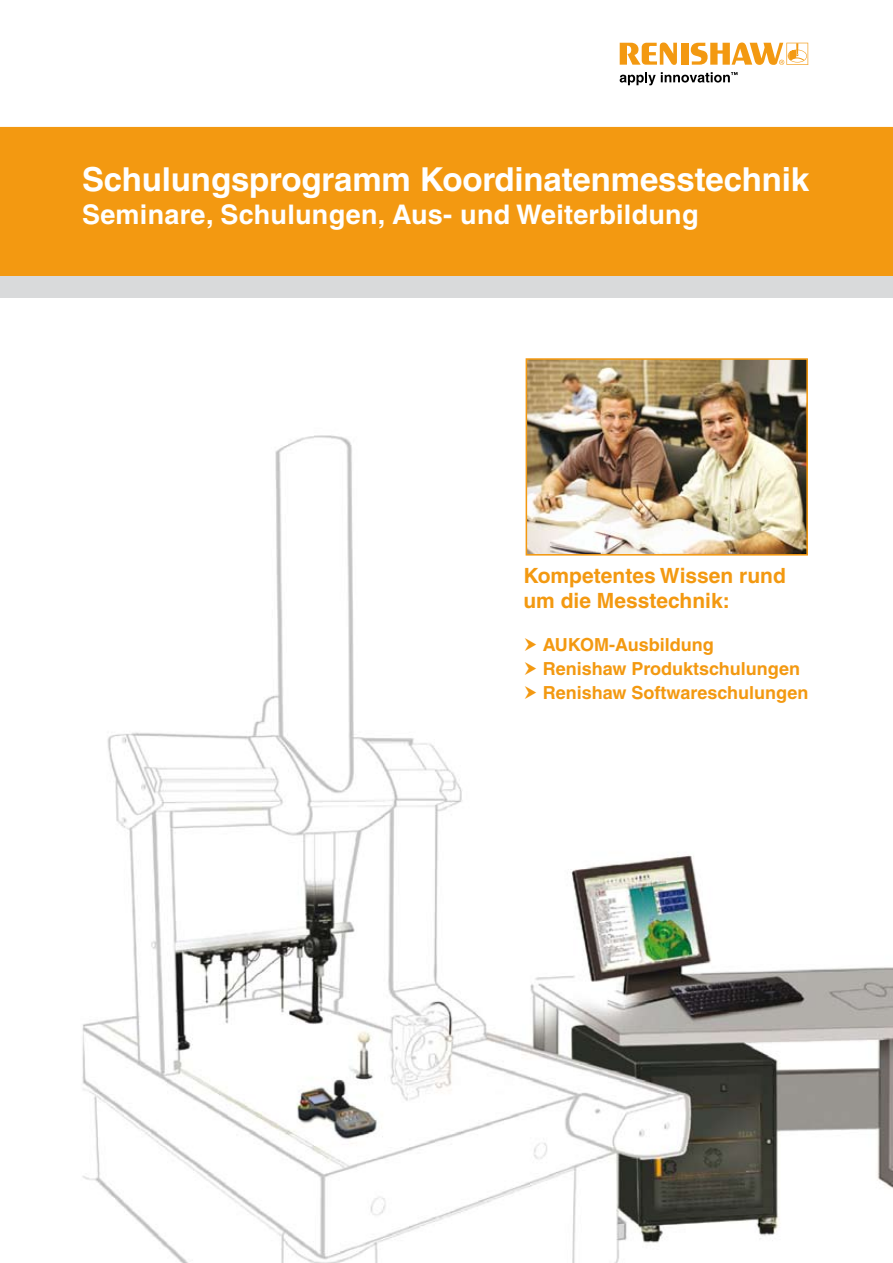
<style>
.page{position:relative;width:893px;height:1263px;background:#fff}
.page>*{position:absolute;margin:0;border:0;box-sizing:border-box;transform-origin:0 0}
.t1{font:700 33px "Helvetica";letter-spacing:-.005em;color:#fff}
.t2{font:700 27px "Helvetica";letter-spacing:.01em;color:#fff}
.t3{font:700 21px/25.2px "Helvetica";color:#f39911}
.t4{font:700 18px/24px "Helvetica";color:#f39911}
</style>
<div class="page">
<svg style="left:620px;top:43px;width:57px;height:22px"></svg>
<div style="left:681px;top:43px;width:7px;height:22px;background:#f39911"></div>
<svg style="left:691px;top:43px;width:117px;height:22px"></svg>
<svg style="left:620px;top:72px;width:117px;height:13px"></svg>
<div style="left:0;top:127px;width:893px;height:149px;background:#f39911"></div>
<div style="left:0;top:276px;width:893px;height:22px;background:#d9dadb"></div>
<img style="left:82px;top:420px;width:811px;height:843px">
<img style="left:529px;top:361px;width:276px;height:192px">
<div style="left:526px;top:358px;width:282px;height:198px;border:2px solid #f39911"></div>
<svg style="left:525px;top:638px;width:11px;height:13px"></svg>
<svg style="left:525px;top:662px;width:11px;height:13px"></svg>
<svg style="left:525px;top:686px;width:11px;height:13px"></svg>
<h1 class="t1" style="left:82px;top:160px;width:729px">Schulungsprogramm Koordinatenmesstechnik</h1>
<h2 class="t2" style="left:82px;top:198px;width:618px">Seminare, Schulungen, Aus- und Weiterbildung</h2>
<p class="t3" style="left:523px;top:563px;width:264px">Kompetentes Wissen rund um die Messtechnik:</p>
<p class="t4" style="left:543px;top:633px;width:267px">AUKOM-Ausbildung<br>Renishaw Produktschulungen<br>Renishaw Softwareschulungen</p>
</div>
